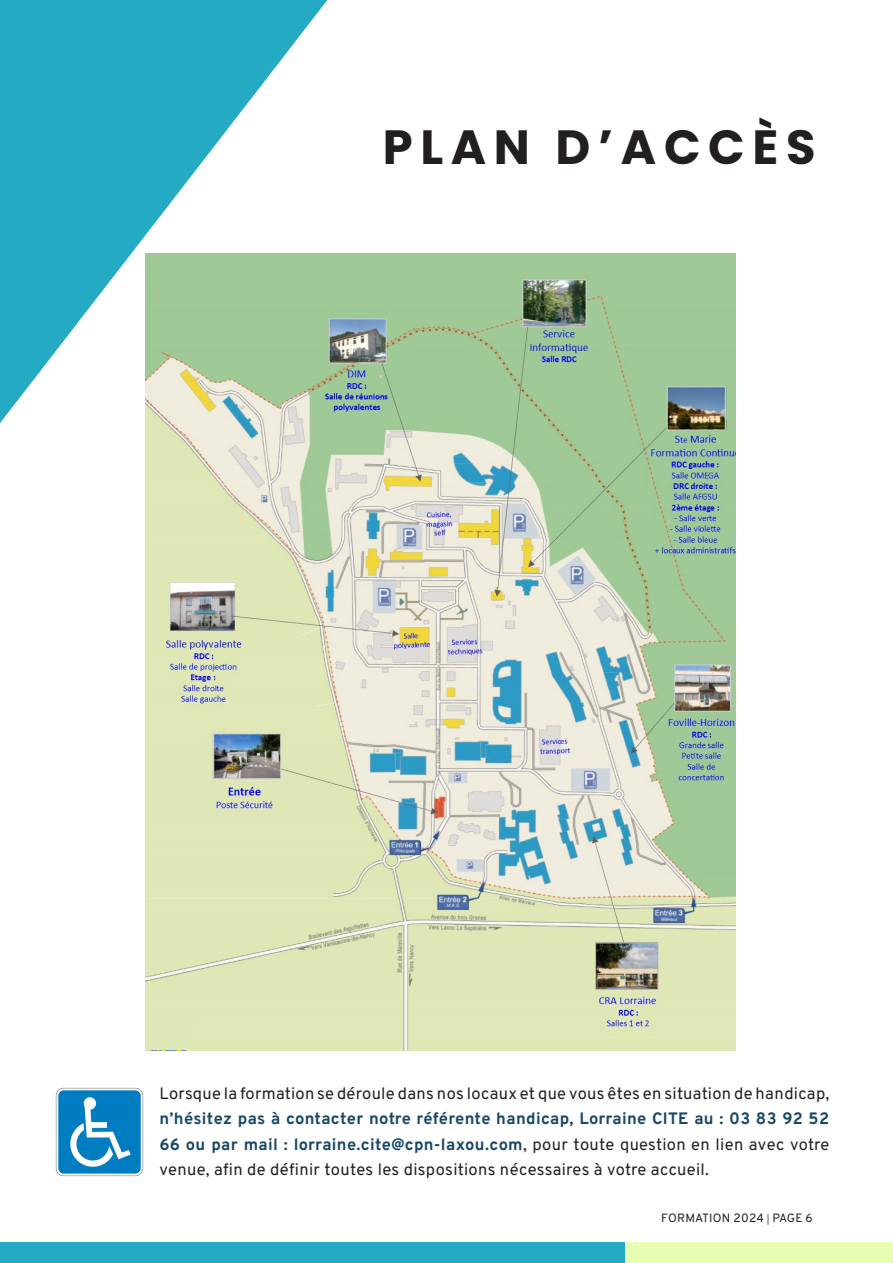
<style>
.page{position:relative;width:893px;height:1263px;background:#fff}
.page>*{position:absolute;margin:0;border:0;box-sizing:border-box;transform-origin:0 0}
.t1{font:700 48px "Poppins";letter-spacing:.16em;color:#231f20}
.t2{font:16.5px/25.5px "Overpass";letter-spacing:.02em;color:#231f20;text-align:justify}
.t3{font:12px "Overpass";letter-spacing:.015em;color:#231f20}
.s1{font-weight:700;color:#184866}
.s2{font-size:7.5px}
</style>
<div class="page">
<div style="left:0;top:1242px;width:625px;height:21px;background:#25aac4"></div>
<div style="left:625px;top:1242px;width:268px;height:21px;background:#e7fdb1"></div>
<img style="left:55px;top:1087px;width:89px;height:90px">
<svg style="left:0;top:0;width:327px;height:423px;fill:#25aac4"></svg>
<img style="left:146px;top:254px;width:590px;height:796px">
<div style="left:146px;top:1015px;width:50px;height:35px;background:#dfe7b6"></div>
<p class="t1" style="left:383px;top:119px;width:434px">PLAN D’ACCÈS</p>
<p class="t2" style="left:159px;top:1080px;width:671px">Lorsque la formation se déroule dans nos locaux et que vous êtes en situation de handicap, <span class="s1">n’hésitez pas à contacter notre référente handicap, Lorraine CITE au : 03 83 92 52<br>66 ou par mail : lorraine.cite@cpn-laxou.com</span>, pour toute question en lien avec votre venue, afin de définir toutes les dispositions nécessaires à votre accueil.</p>
<p class="t3" style="left:661px;top:1208px;width:153px">FORMATION 2024 <span class="s2">|</span> PAGE 6</p>
</div>
